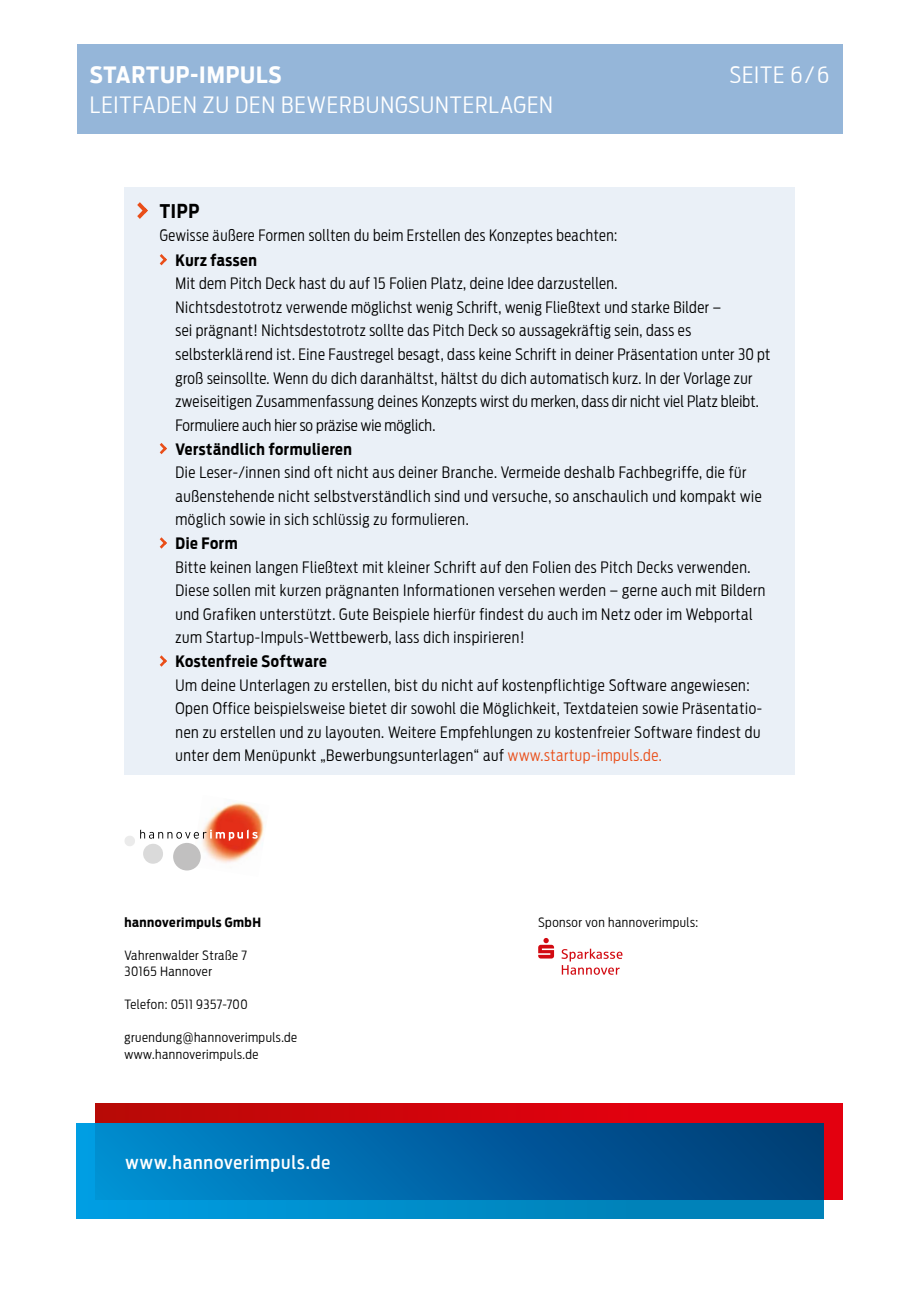
<style>
.page{position:relative;width:919px;height:1289px;background:#fff}
.page>*{position:absolute;margin:0;border:0;box-sizing:border-box;transform-origin:0 0}
.t1{font:300 22.5px "Antenna Cond";letter-spacing:.04em;color:#fff}
.t2{font:700 22.5px "Antenna Cond";letter-spacing:.04em;color:#fff}
.t3{font:700 18.9px "Antenna Cond";color:#000;scale:.95 1}
.t4{font:500 18px "Antenna Cond";letter-spacing:.05em;color:#fff}
.t5{font:300 15.75px/23.5px "Antenna Cond";letter-spacing:.035em;color:#000;scale:.95 1}
.t6{font:300 15.75px "Antenna Cond";letter-spacing:.035em;color:#000;scale:.92 1}
.t7{font:700 15.75px "Antenna Cond";letter-spacing:.04em;color:#000;scale:.95 1}
.t8{font:300 12.75px/16.5px "Antenna Cond";letter-spacing:.04em;color:#000}
.t9{font:700 12.75px "Antenna Cond";letter-spacing:.04em;color:#000}
.s1{color:#e94e19}
</style>
<div class="page">
<div style="left:96px;top:1103px;width:746px;height:96px;background:linear-gradient(to right,#ba0907,#eb0011)"></div>
<svg style="left:77px;top:1123px;width:746px;height:95px;background:#008cc9"></svg>
<div style="left:96px;top:1123px;width:727px;height:76px;background:linear-gradient(to right,#008cd1,#003974)"></div>
<div style="left:77px;top:45px;width:765px;height:89px;background:#95b6d9"></div>
<svg style="left:538px;top:938px;width:16px;height:20px"></svg>
<svg style="left:561px;top:948px;width:61px;height:26px"></svg>
<img style="left:191px;top:802px;width:75px;height:68px">
<div style="left:173px;top:842px;width:28px;height:28px;background:#c1c0c0;border-radius:50%"></div>
<svg style="left:125px;top:829px;width:133px;height:35px"></svg>
<div style="left:124px;top:187px;width:670px;height:588px;background:#eaf0f7"></div>
<svg style="left:137px;top:202px;width:11px;height:17px"></svg>
<svg style="left:160px;top:254px;width:7px;height:11px"></svg>
<svg style="left:160px;top:443px;width:7px;height:11px"></svg>
<svg style="left:160px;top:537px;width:7px;height:11px"></svg>
<svg style="left:160px;top:655px;width:7px;height:11px"></svg>
<h1 class="t2" style="left:90px;top:62px;width:193px">STARTUP-IMPULS</h1>
<h1 class="t1" style="left:90px;top:92px;width:464px">LEITFADEN ZU DEN BEWERBUNGSUNTERLAGEN</h1>
<h1 class="t1" style="left:729px;top:62px;width:101px">SEITE 6/6</h1>
<p class="t3" style="left:160px;top:199px;width:43px">TIPP</p>
<p class="t6" style="left:160px;top:226px;width:499px">Gewisse äußere Formen sollten du beim Erstellen des Konzeptes beachten:</p>
<p class="t7" style="left:175px;top:250px;width:87px">Kurz fassen</p>
<p class="t5" style="left:175px;top:272px;width:627px">Mit dem Pitch Deck hast du auf 15 Folien Platz, deine Idee darzustellen.<br>Nichtsdestotrotz verwende möglichst wenig Schrift, wenig Fließtext und starke Bilder –<br>sei prägnant! Nichtsdestotrotz sollte das Pitch Deck so aussagekräftig sein, dass es selbsterklärend ist. Eine Faustregel besagt, dass keine Schrift in deiner Präsentation unter 30 pt groß seinsollte. Wenn du dich daranhältst, hältst du dich automatisch kurz. In der Vorlage zur zweiseitigen Zusammenfassung deines Konzepts wirst du merken, dass dir nicht viel Platz bleibt.<br>Formuliere auch hier so präzise wie möglich.</p>
<p class="t7" style="left:175px;top:439px;width:187px">Verständlich formulieren</p>
<p class="t5" style="left:175px;top:460px;width:618px">Die Leser-/innen sind oft nicht aus deiner Branche. Vermeide deshalb Fachbegriffe, die für außenstehende nicht selbstverständlich sind und versuche, so anschaulich und kompakt wie möglich sowie in sich schlüssig zu formulieren.</p>
<p class="t7" style="left:175px;top:533px;width:67px">Die Form</p>
<p class="t5" style="left:175px;top:555px;width:622px">Bitte keinen langen Fließtext mit kleiner Schrift auf den Folien des Pitch Decks verwenden.<br>Diese sollen mit kurzen prägnanten Informationen versehen werden – gerne auch mit Bildern und Grafiken unterstützt. Gute Beispiele hierfür findest du auch im Netz oder im Webportal zum Startup-Impuls-Wettbewerb, lass dich inspirieren!</p>
<p class="t7" style="left:175px;top:651px;width:161px">Kostenfreie Software</p>
<p class="t5" style="left:175px;top:673px;width:619px">Um deine Unterlagen zu erstellen, bist du nicht auf kostenpflichtige Software angewiesen:<br>Open Office beispielsweise bietet dir sowohl die Möglichkeit, Textdateien sowie Präsentatio&shy;nen zu erstellen und zu layouten. Weitere Empfehlungen zu kostenfreier Software findest du unter dem Menüpunkt „Bewerbungsunterlagen“ auf <span class="s1">www.startup-impuls.de.</span></p>
<p class="t9" style="left:124px;top:914px;width:138px">hannoverimpuls GmbH</p>
<p class="t8" style="left:124px;top:946px;width:124px">Vahrenwalder Straße 7<br>30165 Hannover</p>
<p class="t8" style="left:124px;top:996px;width:125px">Telefon: 0511 9357-700</p>
<p class="t8" style="left:124px;top:1029px;width:174px">gruendung@hannoverimpuls.de www.hannoverimpuls.de</p>
<p class="t4" style="left:125px;top:1151px;width:206px">www.hannoverimpuls.de</p>
<p class="t8" style="left:538px;top:913px;width:161px">Sponsor von hannoverimpuls:</p>
</div>
